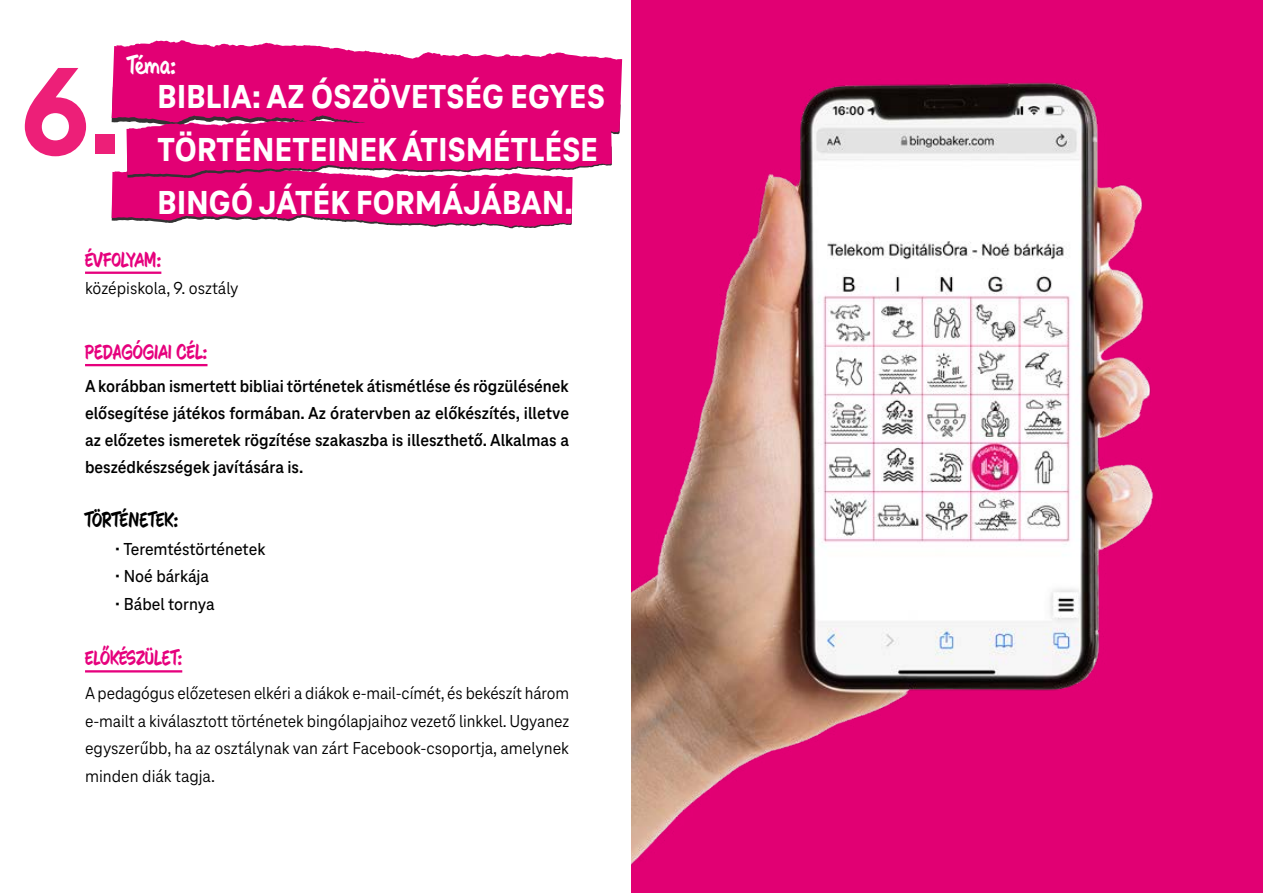
<style>
.page{position:relative;width:1263px;height:893px;background:#fff}
.page>*{position:absolute;margin:0;border:0;box-sizing:border-box;transform-origin:0 0}
.t1{font:800 129.15px "Tele Neo";color:#ed1f78}
.t2{font:800 34.5px/53.4px "Tele Neo";letter-spacing:.01em;color:#fff}
.t3{font:700 25.5px "Tele Neo Marker";color:#fff}
.t4{font:700 21px "Tele Neo Marker";color:#e6007d}
.t5{font:700 21px "Tele Neo Marker";letter-spacing:-.005em;color:#000}
.t6{font:18px/27.6px "Tele Neo";color:#000;text-align:justify}
.t7{font:700 18px/27px "Tele Neo";color:#000;text-align:justify}
.t8{font:500 18px "Tele Neo";color:#000}
</style>
<div class="page">
<hr style="left:85px;top:272px;width:76px;height:2px;background:#e6007d">
<hr style="left:85px;top:670px;width:97px;height:2px;background:#e6007d">
<hr style="left:85px;top:364px;width:122px;height:2px;background:#e6007d">
<img style="left:631px;top:0;width:632px;height:893px">
<svg style="left:112px;top:40px;width:510px;height:80px;fill:#e20074"></svg>
<svg style="left:112px;top:87px;width:508px;height:141px;background:#de1f81"></svg>
<h1 class="t1" style="left:21px;top:40px;width:102px">6.</h1>
<h3 class="t3" style="left:127px;top:49px;width:50px">Téma:</h3>
<h2 class="t2" style="left:157px;top:70px;width:449px">BIBLIA: AZ ÓSZÖVETSÉG EGYES<br>TÖRTÉNETEINEK ÁTISMÉTLÉSE<br>BINGÓ JÁTÉK FORMÁJÁBAN.</h2>
<p class="t4" style="left:85px;top:246px;width:78px">ÉVFOLYAM:</p>
<p class="t6" style="left:85px;top:275px;width:155px">középiskola, 9. osztály</p>
<p class="t4" style="left:85px;top:338px;width:124px">PEDAGÓGIAI CÉL:</p>
<p class="t7" style="left:85px;top:373px;width:486px">A korábban ismertett bibliai történetek átismétlése és rögzülésének elősegítése játékos formában. Az óratervben az előkészítés, illetve az előzetes ismeretek rögzítése szakaszba is illeszthető. Alkalmas a beszédkészségek javítására is.</p>
<p class="t5" style="left:85px;top:506px;width:95px">TÖRTÉNETEK:</p>
<p class="t8" style="left:115px;top:539px;width:152px">• Teremtéstörténetek</p>
<p class="t8" style="left:115px;top:566px;width:96px">• Noé bárkája</p>
<p class="t8" style="left:115px;top:594px;width:101px">• Bábel tornya</p>
<p class="t4" style="left:85px;top:645px;width:99px">ELŐKÉSZÜLET:</p>
<p class="t6" style="left:85px;top:679px;width:486px">A pedagógus előzetesen elkéri a diákok e-mail-címét, és bekészít három e-mailt a kiválasztott történetek bingólapjaihoz vezető linkkel. Ugyanez egyszerűbb, ha az osztálynak van zárt Facebook-csoportja, amelynek minden diák tagja.</p>
</div>
